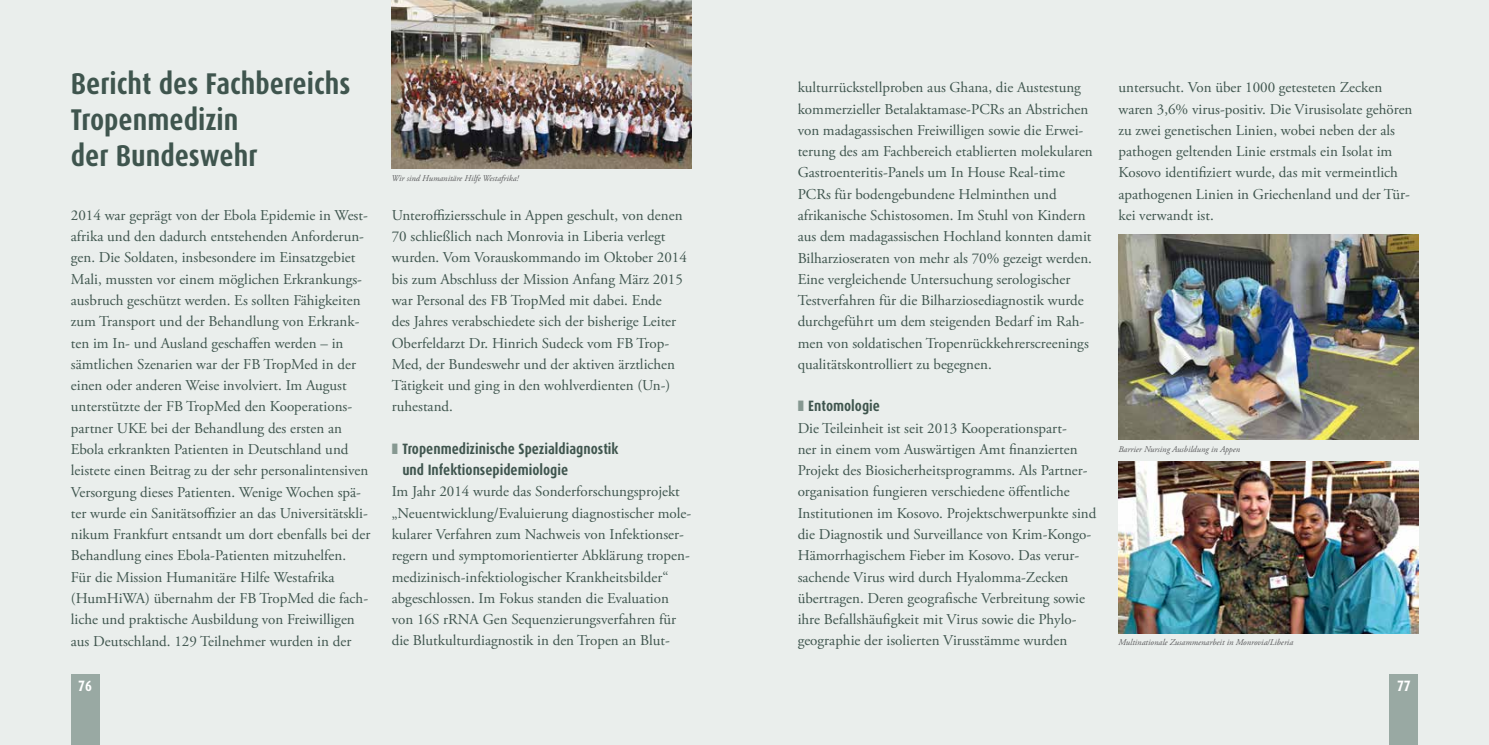
<style>
.page{position:relative;width:1489px;height:745px;background:#fff}
.page>*{position:absolute;margin:0;border:0;box-sizing:border-box;transform-origin:0 0}
.t1{font:700 30px/36px "Dax Condensed";color:#3f554e}
.t2{font:15px/21.2px "Adobe Garamond Pro";color:#3f554e}
.t3{font:700 15px/21.2px "Dax Condensed";color:#3f554e}
.t4{font:700 15px "Dax Condensed";color:#fff}
.t5{font:italic 8.75px "Adobe Garamond Pro";color:#58585a}
.s1{color:#869891}
</style>
<div class="page">
<div style="left:0;top:0;width:1488px;height:744px;background:#eaeeec"></div>
<div style="left:71px;top:673px;width:28px;height:71px;background:#99a9a3"></div>
<div style="left:1389px;top:673px;width:28px;height:71px;background:#99a9a3"></div>
<img style="left:1118px;top:234px;width:299px;height:205px">
<img style="left:392px;top:0;width:299px;height:169px">
<img style="left:1118px;top:461px;width:299px;height:171px">
<h1 class="t1" style="left:71px;top:66px;width:281px">Bericht des Fachbereichs<br>Tropenmedizin<br>der Bundeswehr</h1>
<p class="t2" style="left:71px;top:205px;width:301px">2014 war geprägt von der Ebola Epidemie in West&shy;afrika und den dadurch entstehenden Anforderun&shy;gen. Die Soldaten, insbesondere im Einsatzgebiet Mali, mussten vor einem möglichen Erkrankungs&shy;ausbruch geschützt werden. Es sollten Fähigkeiten zum Transport und der Behandlung von Erkrank&shy;ten im In- und Ausland geschaffen werden – in sämtlichen Szenarien war der FB TropMed in der einen oder anderen Weise involviert. Im August unterstützte der FB TropMed den Kooperations&shy;partner UKE bei der Behandlung des ersten an Ebola erkrankten Patienten in Deutschland und leistete einen Beitrag zu der sehr personalintensiven Versorgung dieses Patienten. Wenige Wochen spä&shy;ter wurde ein Sanitätsoffizier an das Universitätskli&shy;nikum Frankfurt entsandt um dort ebenfalls bei der Behandlung eines Ebola-Patienten mitzuhelfen.<br>Für die Mission Humanitäre Hilfe Westafrika (HumHiWA) übernahm der FB TropMed die fach&shy;liche und praktische Ausbildung von Freiwilligen aus Deutschland. 129 Teilnehmer wurden in der</p>
<p class="t5" style="left:391px;top:173px;width:128px">Wir sind Humanitäre Hilfe Westafrika!</p>
<p class="t2" style="left:392px;top:205px;width:297px">Unteroffiziersschule in Appen geschult, von denen 70 schließlich nach Monrovia in Liberia verlegt wurden. Vom Vorauskommando im Oktober 2014 bis zum Abschluss der Mission Anfang März 2015 war Personal des FB TropMed mit dabei. Ende<br>des Jahres verabschiedete sich der bisherige Leiter Oberfeldarzt Dr. Hinrich Sudeck vom FB Trop-Med, der Bundeswehr und der aktiven ärztlichen Tätigkeit und ging in den wohlverdienten (Un-) ruhestand.</p>
<p class="t3" style="left:402px;top:438px;width:218px;text-indent:-11px"><span class="s1">❚</span> Tropenmedizinische Spezialdiagnostik und Infektionsepidemiologie</p>
<p class="t2" style="left:392px;top:481px;width:301px">Im Jahr 2014 wurde das Sonderforschungsprojekt „Neuentwicklung/Evaluierung diagnostischer mole&shy;kularer Verfahren zum Nachweis von Infektionser&shy;regern und symptomorientierter Abklärung tropen&shy;medizinisch-infektiologischer Krankheitsbilder“ abgeschlossen. Im Fokus standen die Evaluation von 16S rRNA Gen Sequenzierungsverfahren für die Blutkulturdiagnostik in den Tropen an Blut-</p>
<p class="t2" style="left:797px;top:77px;width:297px">kulturrückstellproben aus Ghana, die Austestung kommerzieller Betalaktamase-PCRs an Abstrichen von madagassischen Freiwilligen sowie die Erwei&shy;terung des am Fachbereich etablierten molekularen Gastroenteritis-Panels um In House Real-time PCRs für bodengebundene Helminthen und afrikanische Schistosomen. Im Stuhl von Kindern aus dem madagassischen Hochland konnten damit Bilharzioseraten von mehr als 70% gezeigt werden.<br>Eine vergleichende Untersuchung serologischer Testverfahren für die Bilharziosediagnostik wurde durchgeführt um dem steigenden Bedarf im Rah&shy;men von soldatischen Tropenrückkehrerscreenings qualitätskontrolliert zu begegnen.</p>
<p class="t3" style="left:797px;top:395px;width:84px"><span class="s1">❚</span> Entomologie</p>
<p class="t2" style="left:797px;top:417px;width:300px">Die Teileinheit ist seit 2013 Kooperationspart-<br>ner in einem vom Auswärtigen Amt finanzierten Projekt des Biosicherheitsprogramms. Als Partner&shy;organisation fungieren verschiedene öffentliche Institutionen im Kosovo. Projektschwerpunkte sind die Diagnostik und Surveillance von Krim-Kongo-Hämorrhagischem Fieber im Kosovo. Das verur&shy;sachende Virus wird durch Hyalomma-Zecken übertragen. Deren geografische Verbreitung sowie ihre Befallshäufigkeit mit Virus sowie die Phylo&shy;geographie der isolierten Virusstämme wurden</p>
<p class="t2" style="left:1118px;top:77px;width:295px">untersucht. Von über 1000 getesteten Zecken waren 3,6% virus-positiv. Die Virusisolate gehören zu zwei genetischen Linien, wobei neben der als pathogen geltenden Linie erstmals ein Isolat im Kosovo identifiziert wurde, das mit vermeintlich apathogenen Linien in Griechenland und der Tür&shy;kei verwandt ist.</p>
<p class="t5" style="left:1118px;top:443px;width:123px">Barrier Nursing Ausbildung in Appen</p>
<p class="t5" style="left:1118px;top:637px;width:176px">Multinationale Zusammenarbeit in Monrovia/Liberia</p>
<p class="t4" style="left:78px;top:677px;width:15px">76</p>
<p class="t4" style="left:1396px;top:677px;width:15px">77</p>
</div>
